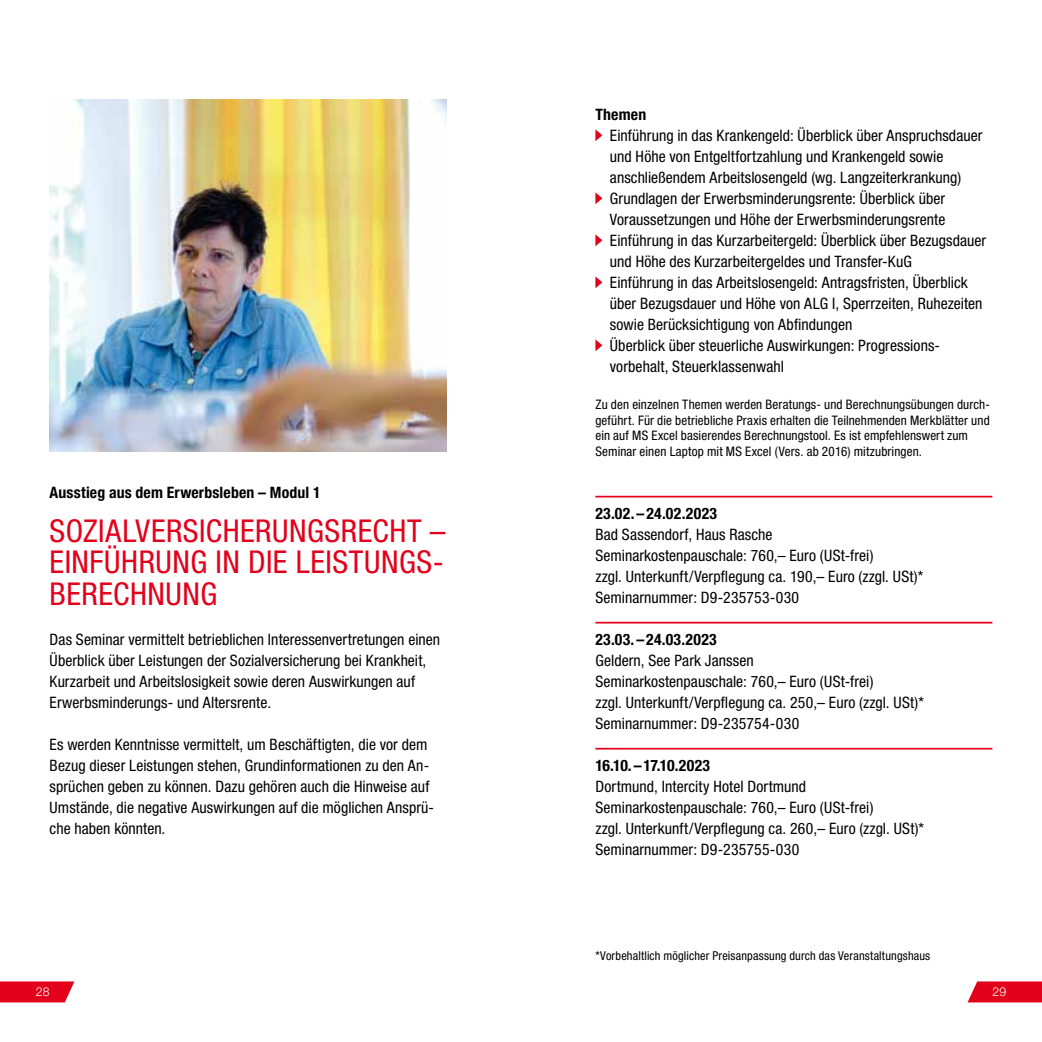
<style>
.page{position:relative;width:1042px;height:1042px;background:#fff}
.page>*{position:absolute;margin:0;border:0;box-sizing:border-box;transform-origin:0 0}
.t1{font:condensed 31.5px/31.5px "Helvetica Neue LT Std";letter-spacing:.015em;color:#e2001a;text-align:justify}
.t2{font:condensed 15.75px/21px "Helvetica Neue LT Std";letter-spacing:.005em;color:#000}
.t3{font:700 condensed 15.75px "Helvetica Neue LT Std";letter-spacing:.01em;color:#000}
.t4{font:700 condensed 15.75px "Helvetica Neue LT Std";letter-spacing:-.03em;color:#000}
.t5{font:condensed 13.12px/15.8px "Helvetica Neue LT Std";letter-spacing:.01em;color:#000}
.t6{font:condensed 12.25px "Helvetica Neue LT Std";letter-spacing:.01em;color:#000}
.t7{font:300 12.25px "Helvetica Neue LT Std";color:#fff}
</style>
<div class="page">
<svg style="left:0;top:981px;width:74px;height:21px"></svg>
<svg style="left:967px;top:981px;width:75px;height:21px"></svg>
<hr style="left:595px;top:496px;width:397px;height:1px;background:#e2001a">
<hr style="left:595px;top:622px;width:397px;height:1px;background:#e2001a">
<hr style="left:595px;top:748px;width:397px;height:1px;background:#e2001a">
<svg style="left:595px;top:129px;width:7px;height:12px"></svg>
<svg style="left:595px;top:192px;width:7px;height:12px"></svg>
<svg style="left:595px;top:234px;width:7px;height:12px"></svg>
<svg style="left:595px;top:276px;width:7px;height:12px"></svg>
<svg style="left:595px;top:339px;width:7px;height:12px"></svg>
<img style="left:50px;top:99px;width:396px;height:352px">
<p class="t3" style="left:50px;top:483px;width:272px">Ausstieg aus dem Erwerbsleben – Modul 1</p>
<h1 class="t1" style="left:50px;top:515px;width:397px">SOZIALVERSICHERUNGSRECHT – EINFÜHRUNG IN DIE LEISTUNGS-BERECHNUNG</h1>
<p class="t2" style="left:50px;top:629px;width:392px">Das Seminar vermittelt betrieblichen Interessenvertretungen einen Überblick über Leistungen der Sozialversicherung bei Krankheit, Kurzarbeit und Arbeitslosigkeit sowie deren Auswirkungen auf Erwerbsminderungs- und Altersrente.</p>
<p class="t2" style="left:50px;top:734px;width:386px">Es werden Kenntnisse vermittelt, um Beschäftigten, die vor dem Bezug dieser Leistungen stehen, Grundinformationen zu den An&shy;sprüchen geben zu können. Dazu gehören auch die Hinweise auf Umstände, die negative Auswirkungen auf die möglichen Ansprü&shy;che haben könnten.</p>
<p class="t3" style="left:595px;top:105px;width:52px">Themen</p>
<p class="t2" style="left:610px;top:125px;width:378px">Einführung in das Krankengeld: Überblick über Anspruchsdauer und Höhe von Entgeltfortzahlung und Krankengeld sowie anschließendem Arbeitslosengeld (wg. Langzeiterkrankung)<br>Grundlagen der Erwerbsminderungsrente: Überblick über Voraussetzungen und Höhe der Erwerbsminderungsrente Einführung in das Kurzarbeitergeld: Überblick über Bezugsdauer und Höhe des Kurzarbeitergeldes und Transfer-KuG<br>Einführung in das Arbeitslosengeld: Antragsfristen, Überblick über Bezugsdauer und Höhe von ALG I, Sperrzeiten, Ruhezeiten sowie Berücksichtigung von Abfindungen<br>Überblick über steuerliche Auswirkungen: Progressions&shy;vorbehalt, Steuerklassenwahl</p>
<p class="t5" style="left:595px;top:396px;width:396px">Zu den einzelnen Themen werden Beratungs- und Berechnungsübungen durch&shy;geführt. Für die betriebliche Praxis erhalten die Teilnehmenden Merkblätter und ein auf MS Excel basierendes Berechnungstool. Es ist empfehlenswert zum Seminar einen Laptop mit MS Excel (Vers. ab 2016) mitzubringen.</p>
<p class="t3" style="left:595px;top:504px;width:123px">23.02.–24.02.2023</p>
<p class="t2" style="left:595px;top:524px;width:329px">Bad Sassendorf, Haus Rasche Seminarkostenpauschale: 760,– Euro (USt-frei)<br>zzgl. Unterkunft/Verpflegung ca. 190,– Euro (zzgl. USt)* Seminarnummer: D9-235753-030</p>
<p class="t3" style="left:595px;top:630px;width:123px">23.03.–24.03.2023</p>
<p class="t2" style="left:595px;top:650px;width:330px">Geldern, See Park Janssen<br>Seminarkostenpauschale: 760,– Euro (USt-frei)<br>zzgl. Unterkunft/Verpflegung ca. 250,– Euro (zzgl. USt)* Seminarnummer: D9-235754-030</p>
<p class="t4" style="left:595px;top:756px;width:116px">16.10.–17.10.2023</p>
<p class="t2" style="left:595px;top:776px;width:330px">Dortmund, Intercity Hotel Dortmund Seminarkostenpauschale: 760,– Euro (USt-frei)<br>zzgl. Unterkunft/Verpflegung ca. 260,– Euro (zzgl. USt)* Seminarnummer: D9-235755-030</p>
<p class="t6" style="left:595px;top:949px;width:336px">*Vorbehaltlich möglicher Preisanpassung durch das Veranstaltungshaus</p>
<p class="t7" style="left:36px;top:984px;width:15px">28</p>
<p class="t7" style="left:992px;top:984px;width:15px">29</p>
</div>
